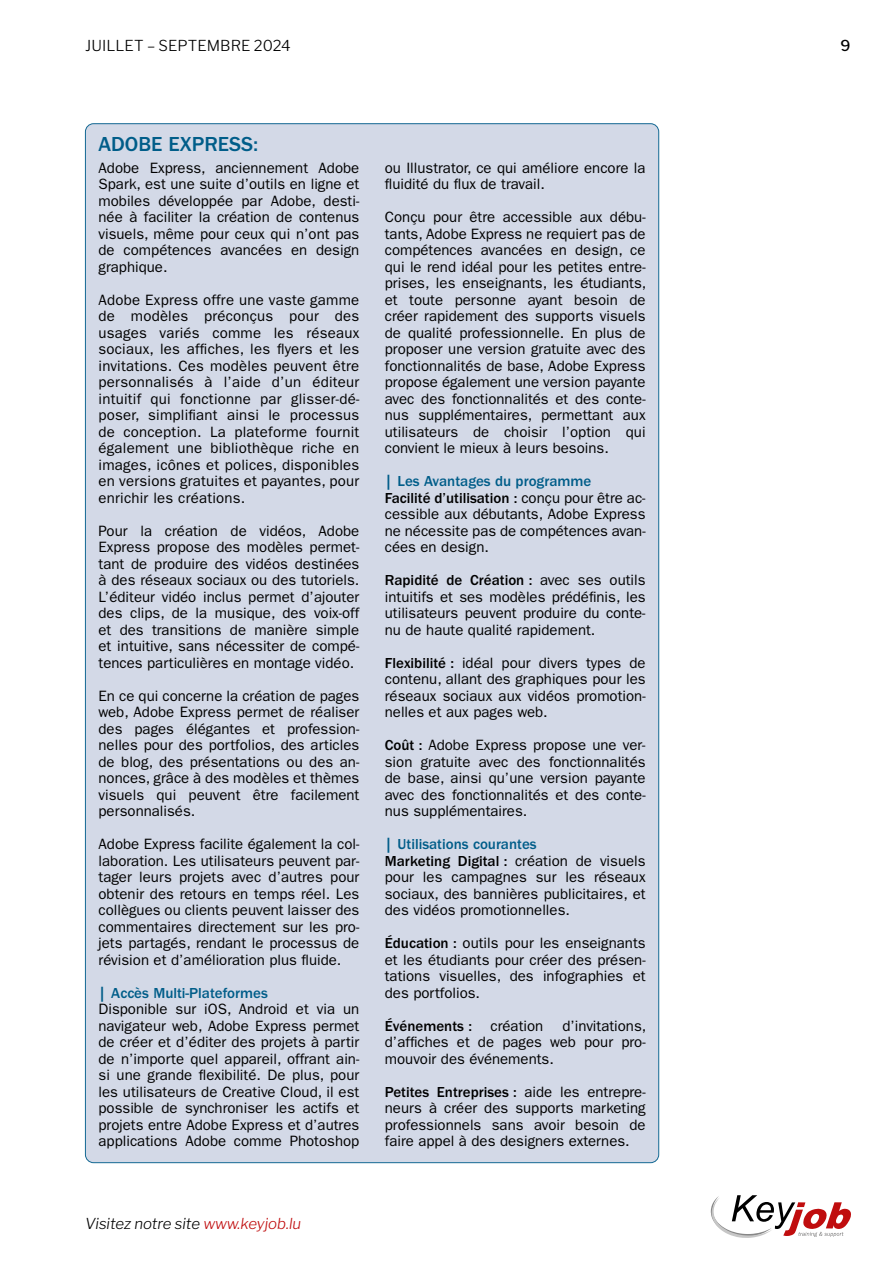
<style>
.page{position:relative;width:893px;height:1263px;background:#fff}
.page>*{position:absolute;margin:0;border:0;box-sizing:border-box;transform-origin:0 0}
.t1{font:500 21px "ITC Franklin Gothic Std";color:#005d89}
.t2{font:15px/16.5px "ITC Franklin Gothic Std";color:#000;text-align:justify}
.t3{font:italic 100 15px "Libre Franklin";color:#000}
.t4{font:500 15px "ITC Franklin Gothic Std";color:#005d89}
.t5{font:100 15px "Libre Franklin";letter-spacing:.005em;color:#000}
.t6{font:500 15px "ITC Franklin Gothic Std";color:#000}
.s1{font-weight:500;color:#005d89}
.s2{font-weight:500}
.s3{font-weight:400}
.s4{color:#c00d0e}
</style>
<div class="page">
<div style="left:85px;top:124px;width:574px;height:1039px;background:#d3d9e7;border-radius:8px"></div>
<svg style="left:711px;top:1195px;width:140px;height:43px"></svg>
<p class="t5" style="left:85px;top:34px;width:207px">JUILLET – SEPTEMBRE 2024</p>
<p class="t5" style="left:840px;top:34px;width:11px">9</p>
<h1 class="t1" style="left:99px;top:133px;width:161px">ADOBE EXPRESS:</h1>
<p class="t2" style="left:99px;top:160px;width:262px">Adobe Express, anciennement Adobe Spark, est une suite d’outils en ligne et mobiles développée par Adobe, desti&shy;née à faciliter la création de contenus visuels, même pour ceux qui n’ont pas de compétences avancées en design graphique.</p>
<p class="t2" style="left:99px;top:292px;width:262px">Adobe Express offre une vaste gamme de modèles préconçus pour des usages variés comme les réseaux sociaux, les affiches, les flyers et les invitations. Ces modèles peuvent être personnalisés à l’aide d’un éditeur intuitif qui fonctionne par glisser-dé&shy;poser, simplifiant ainsi le processus de conception. La plateforme fournit également une bibliothèque riche en images, icônes et polices, disponibles en versions gratuites et payantes, pour enrichir les créations.</p>
<p class="t2" style="left:99px;top:523px;width:262px">Pour la création de vidéos, Adobe Express propose des modèles permet&shy;tant de produire des vidéos destinées à des réseaux sociaux ou des tutoriels.<br>L’éditeur vidéo inclus permet d’ajouter des clips, de la musique, des voix-off et des transitions de manière simple et intuitive, sans nécessiter de compé&shy;tences particulières en montage vidéo.</p>
<p class="t2" style="left:99px;top:688px;width:262px">En ce qui concerne la création de pages web, Adobe Express permet de réaliser des pages élégantes et profession&shy;nelles pour des portfolios, des articles de blog, des présentations ou des an&shy;nonces, grâce à des modèles et thèmes visuels qui peuvent être facilement personnalisés.</p>
<p class="t2" style="left:99px;top:836px;width:262px">Adobe Express facilite également la col&shy;laboration. Les utilisateurs peuvent par&shy;tager leurs projets avec d’autres pour obtenir des retours en temps réel. Les collègues ou clients peuvent laisser des commentaires directement sur les pro&shy;jets partagés, rendant le processus de révision et d’amélioration plus fluide.</p>
<p class="t4" style="left:99px;top:984px;width:171px">| Accès Multi-Plateformes</p>
<p class="t2" style="left:99px;top:1001px;width:262px">Disponible sur iOS, Android et via un navigateur web, Adobe Express permet de créer et d’éditer des projets à partir de n’importe quel appareil, offrant ain&shy;si une grande flexibilité. De plus, pour les utilisateurs de Creative Cloud, il est possible de synchroniser les actifs et projets entre Adobe Express et d’autres applications Adobe comme Photoshop</p>
<p class="t2" style="left:385px;top:160px;width:262px">ou Illustrator, ce qui améliore encore la fluidité du flux de travail.</p>
<p class="t2" style="left:385px;top:209px;width:263px">Conçu pour être accessible aux débu&shy;tants, Adobe Express ne requiert pas de compétences avancées en design, ce qui le rend idéal pour les petites entre&shy;prises, les enseignants, les étudiants, et toute personne ayant besoin de créer rapidement des supports visuels de qualité professionnelle. En plus de proposer une version gratuite avec des fonctionnalités de base, Adobe Express propose également une version payante avec des fonctionnalités et des conte&shy;nus supplémentaires, permettant aux utilisateurs de choisir l’option qui convient le mieux à leurs besoins.</p>
<p class="t2" style="left:385px;top:473px;width:262px;text-align:left"><span class="s1">| Les Avantages du programme<br></span><span class="s2">Facilité d’utilisation :</span> conçu pour être ac&shy;cessible aux débutants, Adobe Express ne nécessite pas de compétences avan&shy;cées en design.</p>
<p class="t2" style="left:385px;top:572px;width:262px"><span class="s2">Rapidité de Création :</span> avec ses outils intuitifs et ses modèles prédéfinis, les utilisateurs peuvent produire du conte&shy;nu de haute qualité rapidement.</p>
<p class="t2" style="left:385px;top:655px;width:262px"><span class="s2">Flexibilité :</span> idéal pour divers types de contenu, allant des graphiques pour les réseaux sociaux aux vidéos promotion&shy;nelles et aux pages web.</p>
<p class="t2" style="left:385px;top:737px;width:262px"><span class="s2">Coût :</span> Adobe Express propose une ver&shy;sion gratuite avec des fonctionnalités de base, ainsi qu’une version payante avec des fonctionnalités et des conte&shy;nus supplémentaires.</p>
<p class="t2" style="left:385px;top:836px;width:262px;text-align:left"><span class="s1">| Utilisations courantes<br></span><span class="s2">Marketing Digital :</span> création de visuels pour les campagnes sur les réseaux sociaux, des bannières publicitaires, et des vidéos promotionnelles.</p>
<p class="t2" style="left:385px;top:935px;width:262px"><span class="s2">Éducation :</span> outils pour les enseignants et les étudiants pour créer des présen&shy;tations visuelles, des infographies et des portfolios.</p>
<p class="t6" style="left:385px;top:1017px;width:160px">Événements : <span class="s3">création</span></p>
<p class="t2" style="left:385px;top:1018px;width:263px;text-indent:177px">d’invitations, d’affiches et de pages web pour pro&shy;mouvoir des événements.</p>
<p class="t2" style="left:385px;top:1084px;width:262px"><span class="s2">Petites Entreprises :</span> aide les entrepre&shy;neurs à créer des supports marketing professionnels sans avoir besoin de faire appel à des designers externes.</p>
<p class="t3" style="left:85px;top:1212px;width:218px">Visitez notre site <span class="s4">www.keyjob.lu</span></p>
</div>
